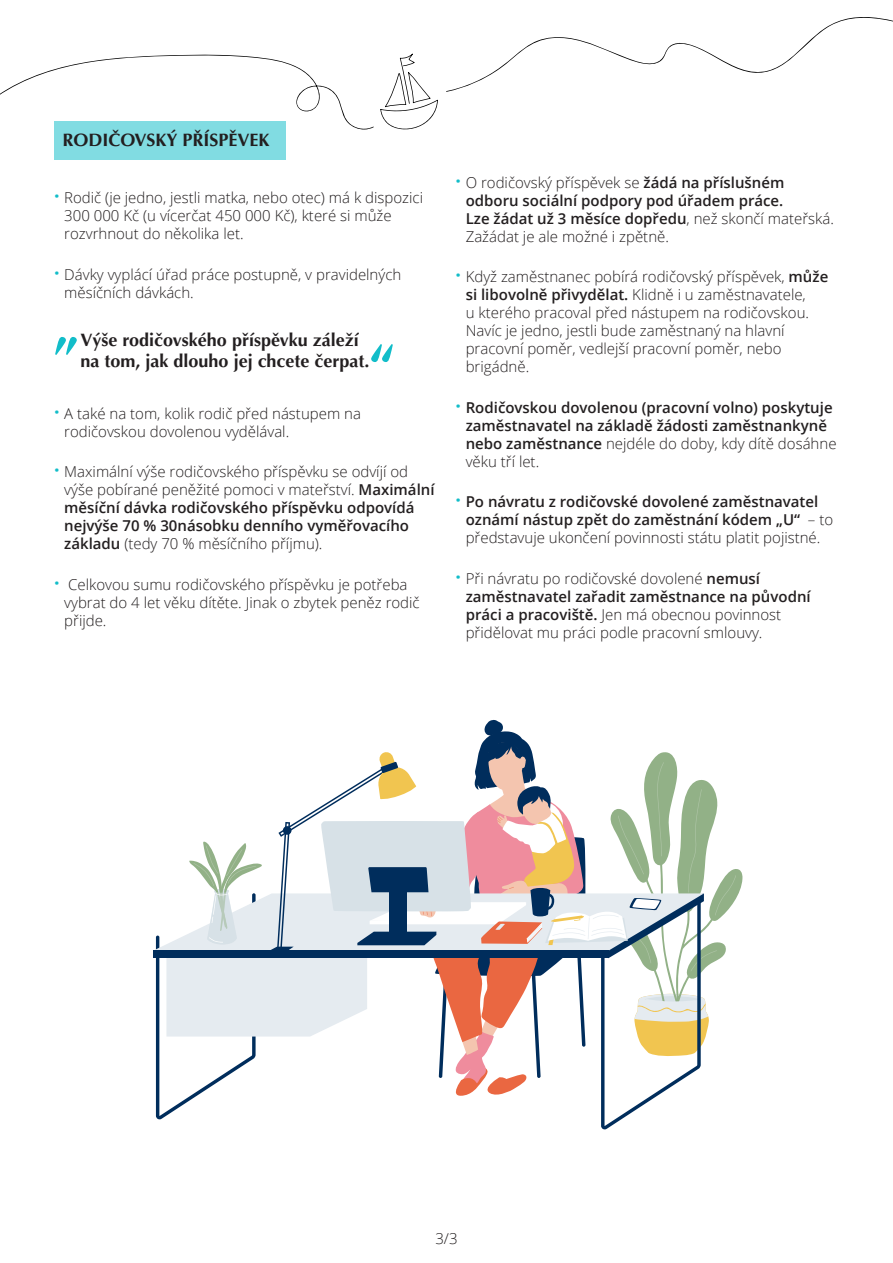
<style>
.page{position:relative;width:893px;height:1263px;background:#fff}
.page>*{position:absolute;margin:0;border:0;box-sizing:border-box;transform-origin:0 0}
.t1{font:700 52.5px "Optima LT Pro";color:#12bdc9}
.t2{font:700 18px/21px "Optima LT Pro";color:#231f20}
.t3{font:300 15px/18px "Open Sans";color:#231f20}
.t4{font:600 15px/18px "Open Sans";color:#231f20}
.t5{font:600 15px/18px "Open Sans";color:#231f20}
.s1{font-weight:700;font-size:19.5px;color:#12bdc9}
.s2{font-weight:600}
.s3{font-weight:300}
</style>
<div class="page">
<div style="left:54px;top:121px;width:232px;height:39px;background:#81dce2"></div>
<svg style="left:153px;top:720px;width:589px;height:409px"></svg>
<svg style="left:446px;top:17px;width:447px;height:75px"></svg>
<svg style="left:380px;top:53px;width:58px;height:77px"></svg>
<svg style="left:0;top:54px;width:374px;height:76px"></svg>
<p class="t2" style="left:63px;top:129px;width:209px">RODIČOVSKÝ PŘÍSPĚVEK</p>
<p class="t3" style="left:64px;top:188px;width:360px;text-indent:-10px"><span class="s1">·</span> Rodič (je jedno, jestli matka, nebo otec) má k dispozici<br>300 000 Kč (u vícerčat 450 000 Kč), které si může rozvrhnout do několika let.</p>
<p class="t3" style="left:64px;top:265px;width:339px;text-indent:-10px"><span class="s1">·</span> Dávky vyplácí úřad práce postupně, v pravidelných měsíčních dávkách.</p>
<p class="t2" style="left:81px;top:329px;width:290px">Výše rodičovského příspěvku záleží na tom, jak dlouho jej chcete čerpat.</p>
<h1 class="t1" style="left:54px;top:293px;width:28px">„</h1>
<h1 class="t1" style="left:369px;top:330px;width:28px">“</h1>
<p class="t3" style="left:64px;top:404px;width:298px;text-indent:-10px"><span class="s1">·</span> A také na tom, kolik rodič před nástupem na rodičovskou dovolenou vydělával.</p>
<p class="t3" style="left:64px;top:462px;width:372px;text-indent:-10px"><span class="s1">·</span> Maximální výše rodičovského příspěvku se odvíjí od výše pobírané peněžité pomoci v mateřství. <span class="s2">Maximální měsíční dávka rodičovského příspěvku odpovídá nejvýše 70 % 30násobku denního vyměřovacího základu</span> (tedy 70 % měsíčního příjmu).</p>
<p class="t3" style="left:64px;top:575px;width:357px;text-indent:-10px"><span class="s1">·</span> Celkovou sumu rodičovského příspěvku je potřeba vybrat do 4 let věku dítěte. Jinak o zbytek peněz rodič přijde.</p>
<p class="t5" style="left:466px;top:173px;width:370px;text-indent:-10px"><span class="s1">·</span> <span class="s3">O rodičovský příspěvek se</span> žádá na příslušném odboru sociální podpory pod úřadem práce.<br>Lze žádat už 3 měsíce dopředu<span class="s3">, než skončí mateřská.<br>Zažádat je ale možné i zpětně.</span></p>
<p class="t3" style="left:466px;top:267px;width:364px;text-indent:-10px"><span class="s1">·</span> Když zaměstnanec pobírá rodičovský příspěvek, <span class="s2">může si libovolně přivydělat.</span> Klidně i u zaměstnavatele,<br>u kterého pracoval před nástupem na rodičovskou.<br>Navíc je jedno, jestli bude zaměstnaný na hlavní pracovní poměr, vedlejší pracovní poměr, nebo brigádně.</p>
<p class="t4" style="left:466px;top:398px;width:372px;text-indent:-10px"><span class="s1">·</span> Rodičovskou dovolenou (pracovní volno) poskytuje zaměstnavatel na základě žádosti zaměstnankyně nebo zaměstnance <span class="s3">nejdéle do doby, kdy dítě dosáhne věku tří let.</span></p>
<p class="t4" style="left:466px;top:492px;width:369px;text-indent:-10px"><span class="s1">·</span> Po návratu z rodičovské dovolené zaměstnavatel oznámí nástup zpět do zaměstnání kódem „U“ <span class="s3">– to představuje ukončení povinnosti státu platit pojistné.</span></p>
<p class="t3" style="left:466px;top:569px;width:346px;text-indent:-10px"><span class="s1">·</span> Při návratu po rodičovské dovolené <span class="s2">nemusí zaměstnavatel zařadit zaměstnance na původní práci a pracoviště.</span> Jen má obecnou povinnost přidělovat mu práci podle pracovní smlouvy.</p>
<p class="t3" style="left:435px;top:1229px;width:24px">3/3</p>
</div>
